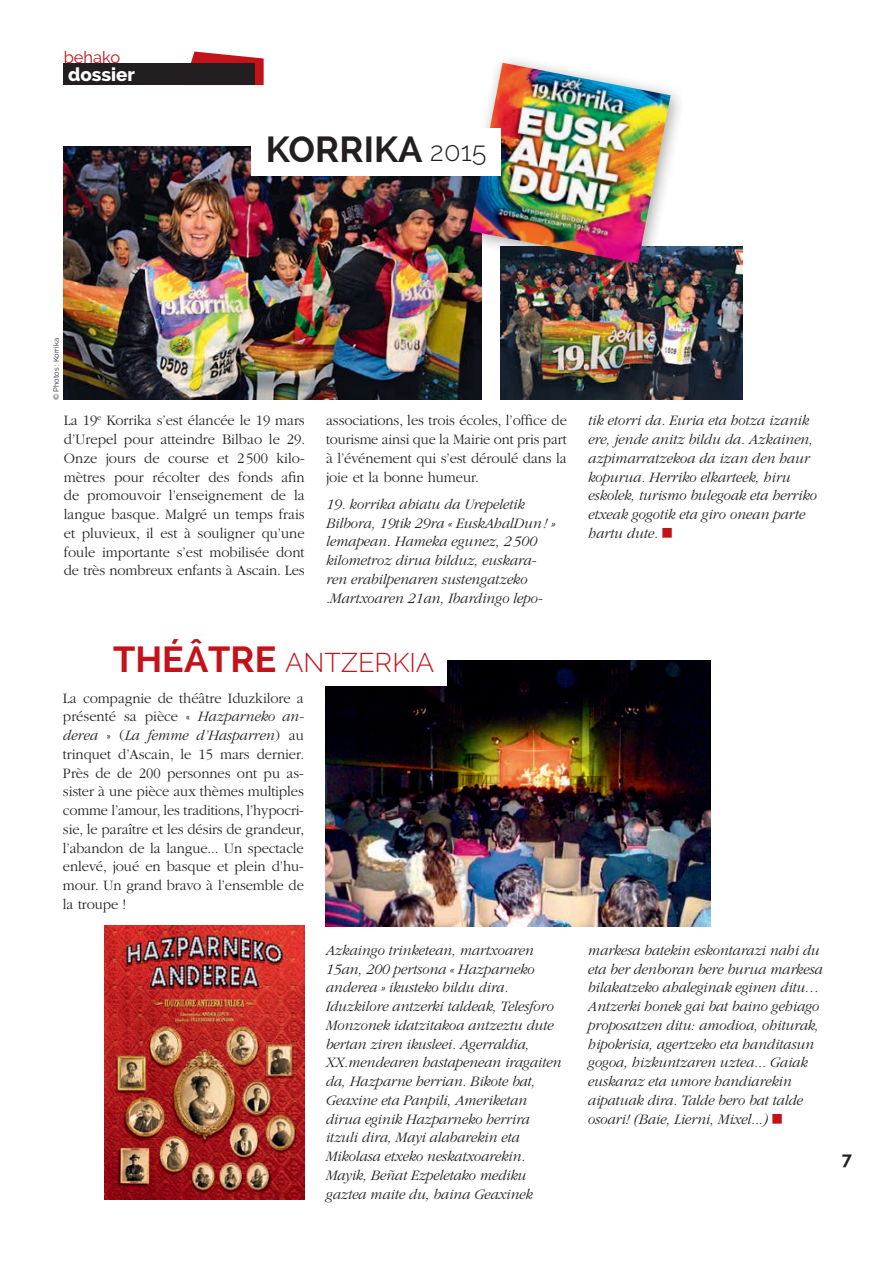
<style>
.page{position:relative;width:893px;height:1263px;background:#fff}
.page>*{position:absolute;margin:0;border:0;box-sizing:border-box;transform-origin:0 0}
.t1{font:700 36px "Raleway";color:#231f20}
.t2{font:300 27px "Raleway";color:#c4121a}
.t3{font:300 27px "Raleway";color:#231f20}
.t4{font:800 18.75px "Raleway";color:#fff}
.t5{font:700 18px "Raleway";color:#231f20}
.t6{font:16.5px "Raleway";color:#c4121a}
.t7{font:italic 300 15px/18.8px "ITC Garamond Std";letter-spacing:-.01em;color:#231f20}
.t8{font:300 15px/18.8px "ITC Garamond Std";letter-spacing:-.005em;color:#231f20;text-align:justify}
.t9{font:7.5px "Raleway";color:#231f20}
.s1{font-weight:700;font-size:36px}
.s2{font-style:italic}
.s3{color:#c4121a}
</style>
<div class="page">
<img style="left:64px;top:146px;width:418px;height:254px">
<img style="left:501px;top:247px;width:242px;height:153px">
<div style="left:460px;top:52px;width:227px;height:228px;background:#231f20;opacity:.4"></div>
<img style="left:470px;top:63px;width:201px;height:201px">
<img style="left:104px;top:925px;width:201px;height:274px">
<img style="left:326px;top:661px;width:384px;height:266px">
<div style="left:84px;top:636px;width:362px;height:50px;background:#fff"></div>
<div style="left:252px;top:128px;width:249px;height:48px;background:#fff"></div>
<svg style="left:184px;top:52px;width:80px;height:33px"></svg>
<div style="left:64px;top:64px;width:191px;height:21px;background:#231f20"></div>
<p class="t6" style="left:64px;top:47px;width:58px">behako</p>
<p class="t4" style="left:68px;top:64px;width:69px">dossier</p>
<h1 class="t1" style="left:266px;top:129px;width:49px">KORR</h1>
<h2 class="t3" style="left:364px;top:135px;width:124px"><span class="s1">IKA</span> 2015</h2>
<p class="t9" style="left:52px;top:400px;width:63px;rotate:-90deg">© Photos : Korrika</p>
<p class="t8" style="left:64px;top:411px;width:243px">La 19<sup>e</sup> Korrika s’est élancée le 19 mars d’Urepel pour atteindre Bilbao le 29.<br>Onze jours de course et 2 500 kilo&shy;mètres pour récolter des fonds afin de promouvoir l’enseignement de la langue basque. Malgré un temps frais et pluvieux, il est à souligner qu’une foule importante s’est mobilisée dont de très nombreux enfants à Ascain. Les</p>
<p class="t8" style="left:326px;top:411px;width:242px">associations, les trois écoles, l’office de tourisme ainsi que la Mairie ont pris part à l’événement qui s’est déroulé dans la joie et la bonne humeur.</p>
<p class="t7" style="left:326px;top:495px;width:230px">19. korrika abiatu da Urepeletik Bilbora, 19tik 29ra « EuskAhalDun! » lemapean. Hameka egunez, 2500 kilometroz dirua bilduz, euskara&shy;ren erabilpenaren sustengatzeko .Martxoaren 21an, Ibardingo lepo-</p>
<h2 class="t2" style="left:113px;top:647px;width:319px"><span class="s1">Th éâtre</span> ANTZER KIA</h2>
<p class="t8" style="left:63px;top:689px;width:243px">La compagnie de théâtre Iduzkilore a présenté sa pièce « <span class="s2">Hazparneko an&shy;derea</span> » (<span class="s2">La femme d’Hasparren</span>) au trinquet d’Ascain, le 15 mars dernier.<br>Près de de 200 personnes ont pu as&shy;sister à une pièce aux thèmes multiples comme l’amour, les traditions, l’hypocri&shy;sie, le paraître et les désirs de grandeur, l’abandon de la langue... Un spectacle enlevé, joué en basque et plein d’hu&shy;mour. Un grand bravo à l’ensemble de la troupe !</p>
<p class="t7" style="left:326px;top:941px;width:237px">Azkaingo trinketean, martxoaren 15an, 200 pertsona « Hazparneko anderea » ikusteko bildu dira.<br>Iduzkilore antzerki taldeak, Telesforo Monzonek idatzitakoa antzeztu dute bertan ziren ikusleei. Agerraldia, XX.mendearen hastapenean iragaiten da, Hazparne herrian. Bikote bat, Geaxine eta Panpili, Ameriketan dirua eginik Hazparneko herrira itzuli dira, Mayi alabarekin eta Mikolasa etxeko neskatxoarekin.<br>Mayik, Beñat Ezpeletako mediku gaztea maite du, baina Geaxinek</p>
<p class="t7" style="left:588px;top:411px;width:230px">tik etorri da. Euria eta hotza izanik ere, jende anitz bildu da. Azkainen, azpimarratzekoa da izan den haur kopurua. Herriko elkarteek, hiru eskolek, turismo bulegoak eta herriko etxeak gogotik eta giro onean parte hartu dute. <span class="s3">■</span></p>
<p class="t7" style="left:588px;top:941px;width:236px">markesa batekin eskontarazi nahi du eta ber denboran bere burua markesa bilakatzeko ahaleginak eginen ditu… Antzerki honek gai bat baino gehiago proposatzen ditu: amodioa, ohiturak, hipokrisia, agertzeko eta handitasun gogoa, hizkuntzaren uztea... Gaiak euskaraz eta umore handiarekin aipatuak dira. Talde bero bat talde osoari! (Baie, Lierni, Mixel...) <span class="s3">■</span></p>
<p class="t5" style="left:842px;top:1148px;width:12px">7</p>
</div>
